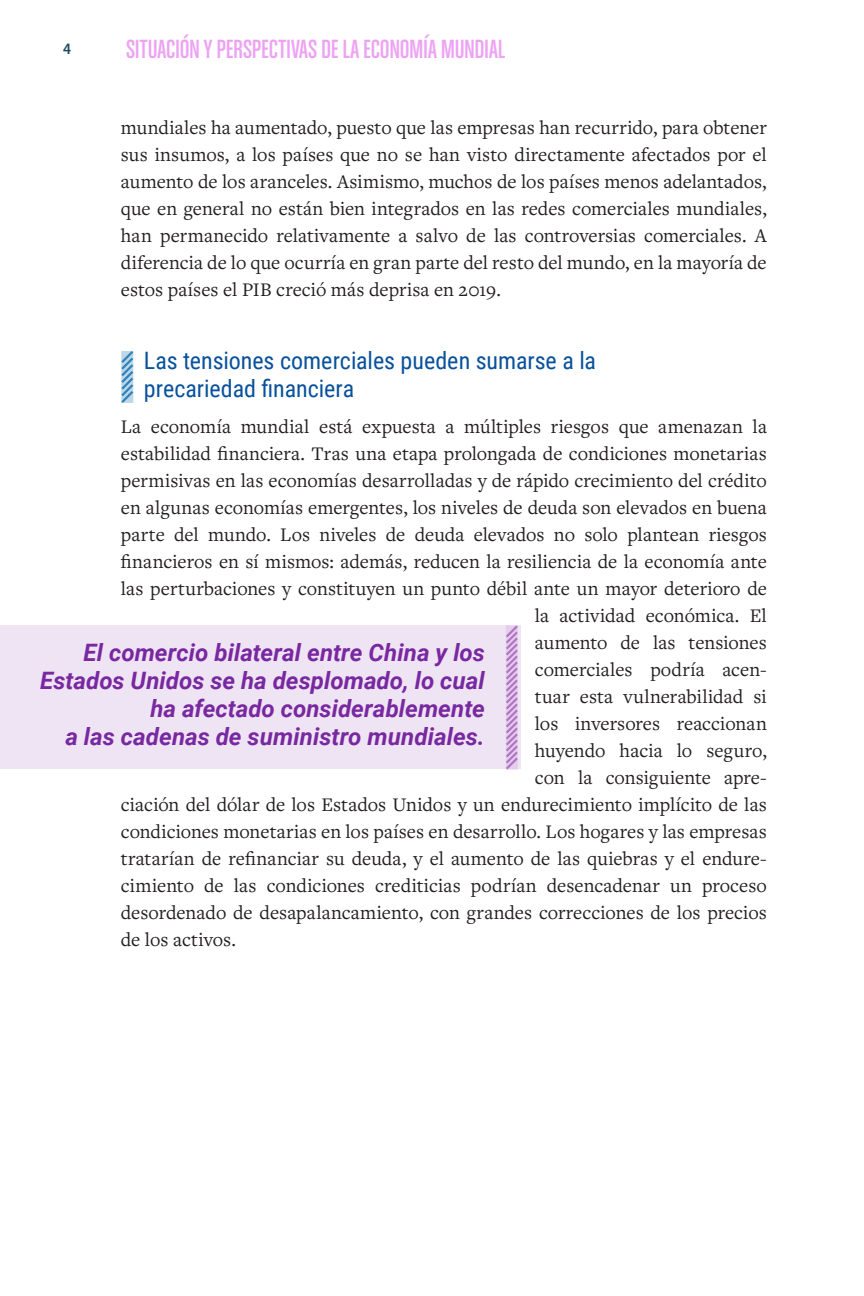
<style>
.page{position:relative;width:864px;height:1296px;background:#fff}
.page>*{position:absolute;margin:0;border:0;box-sizing:border-box;transform-origin:0 0}
.t1{font:28px "Chalet Comprime Cologne Eighty";letter-spacing:-.005em;color:#eda3f3}
.Pull_Quote_Left{font:italic 700 24px/28px "Roboto";color:#7828a0;text-align:right}
.HL2{font:24px/28px "Roboto Condensed";color:#08519c}
.BodyText1st{font:20px/27px "Freight Text Pro";color:#231f20;text-align:justify}
.t2{font:600 semi-condensed 16px "Myriad Pro";color:#1e4e61}
</style>
<div class="page">
<svg style="left:121px;top:351px;width:13px;height:52px"></svg>
<div style="left:0;top:625px;width:521px;height:144px;background:#efe4f4"></div>
<svg style="left:506px;top:625px;width:12px;height:145px;background:#cda7db"></svg>
<p class="t2" style="left:63px;top:39px;width:9px">4</p>
<h1 class="t1" style="left:126px;top:33px;width:381px">SITUACIÓN Y PERSPECTIVAS DE LA ECONOMÍA MUNDIAL</h1>
<p class="BodyText1st" style="left:121px;top:113px;width:648px">mundiales ha aumentado, puesto que las empresas han recurrido, para obtener sus insumos, a los países que no se han visto directamente afectados por el aumento de los aranceles. Asimismo, muchos de los países menos adelantados, que en general no están bien integrados en las redes comerciales mundiales, han permanecido relativamente a salvo de las controversias comerciales. A diferencia de lo que ocurría en gran parte del resto del mundo, en la mayoría de estos países el PIB creció más deprisa en 2019.</p>
<p class="HL2" style="left:144px;top:346px;width:454px">Las tensiones comerciales pueden sumarse a la precariedad financiera</p>
<p class="BodyText1st" style="left:121px;top:412px;width:648px">La economía mundial está expuesta a múltiples riesgos que amenazan la</p>
<p class="BodyText1st" style="left:121px;top:439px;width:648px">estabilidad financiera. Tras una etapa prolongada de condiciones monetarias</p>
<p class="BodyText1st" style="left:121px;top:466px;width:647px">permisivas en las economías desarrolladas y de rápido crecimiento del crédito</p>
<p class="BodyText1st" style="left:121px;top:493px;width:648px">en algunas economías emergentes, los niveles de deuda son elevados en buena</p>
<p class="BodyText1st" style="left:121px;top:520px;width:647px">parte del mundo. Los niveles de deuda elevados no solo plantean riesgos</p>
<p class="BodyText1st" style="left:121px;top:547px;width:648px">financieros en sí mismos: además, reducen la resiliencia de la economía ante</p>
<p class="BodyText1st" style="left:121px;top:574px;width:648px">las perturbaciones y constituyen un punto débil ante un mayor deterioro de</p>
<p class="BodyText1st" style="left:535px;top:601px;width:233px">la actividad económica. El</p>
<p class="BodyText1st" style="left:535px;top:628px;width:233px">aumento de las tensiones</p>
<p class="BodyText1st" style="left:535px;top:655px;width:234px">comerciales podría acen-</p>
<p class="BodyText1st" style="left:535px;top:682px;width:233px">tuar esta vulnerabilidad si</p>
<p class="BodyText1st" style="left:535px;top:709px;width:234px">los inversores reaccionan</p>
<p class="BodyText1st" style="left:535px;top:736px;width:234px">huyendo hacia lo seguro,</p>
<p class="BodyText1st" style="left:535px;top:763px;width:234px">con la consiguiente apre-</p>
<p class="BodyText1st" style="left:121px;top:790px;width:648px">ciación del dólar de los Estados Unidos y un endurecimiento implícito de las</p>
<p class="BodyText1st" style="left:121px;top:817px;width:648px">condiciones monetarias en los países en desarrollo. Los hogares y las empresas</p>
<p class="BodyText1st" style="left:121px;top:844px;width:648px">tratarían de refinanciar su deuda, y el aumento de las quiebras y el endure-</p>
<p class="BodyText1st" style="left:121px;top:871px;width:647px">cimiento de las condiciones crediticias podrían desencadenar un proceso</p>
<p class="BodyText1st" style="left:121px;top:898px;width:648px">desordenado de desapalancamiento, con grandes correcciones de los precios</p>
<p class="BodyText1st" style="left:121px;top:925px;width:117px">de los activos.</p>
<p class="Pull_Quote_Left" style="left:40px;top:638px;width:446px">El comercio bilateral entre China y los Estados Unidos se ha desplomado, lo cual ha afectado considerablemente<br>a las cadenas de suministro mundiales.</p>
</div>
